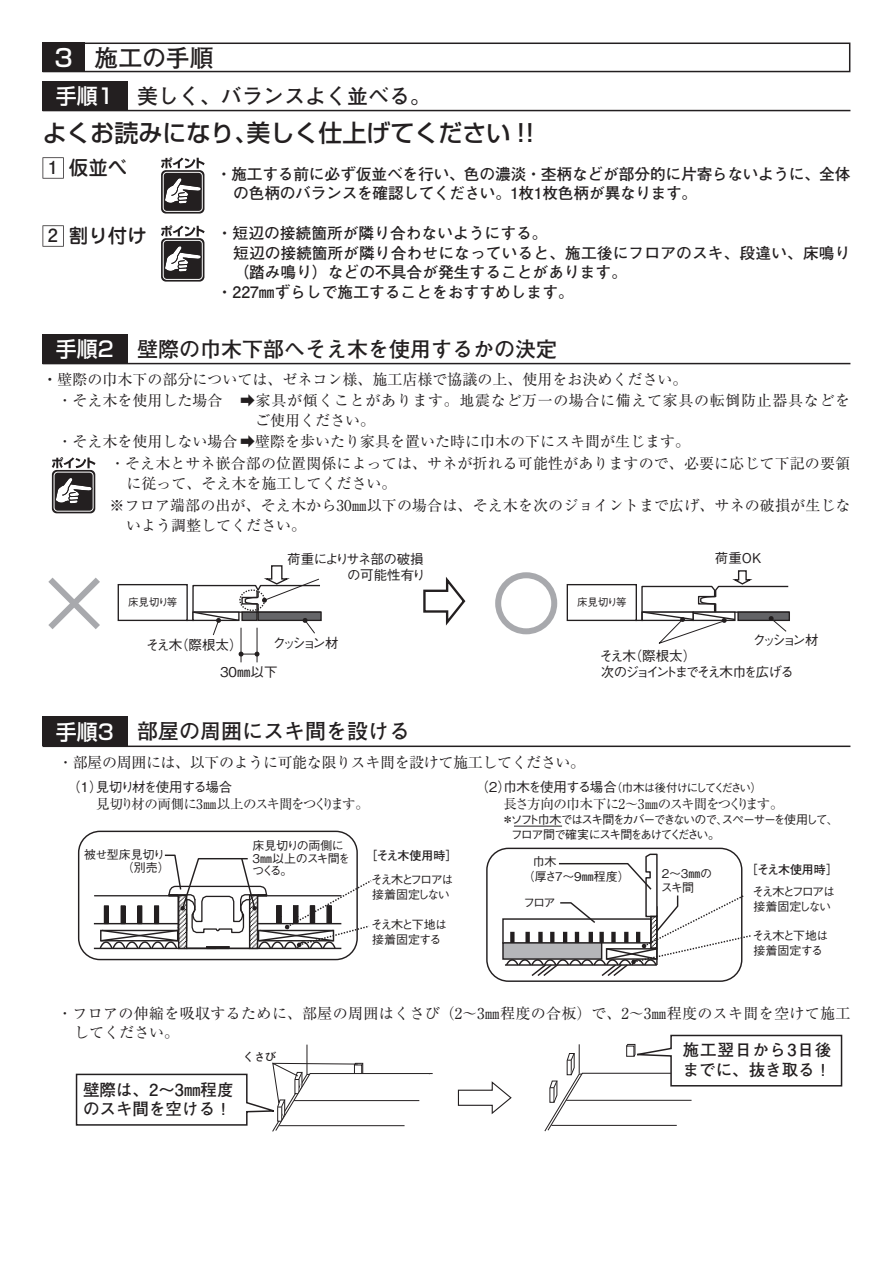
<style>
.page{position:relative;width:893px;height:1263px;background:#fff}
.page>*{position:absolute;margin:0;border:0;box-sizing:border-box;transform-origin:0 0}
.t1{font:500 24px "Shin Go Pro";color:#231f20}
.t2{font:700 24px "Futo Go B101 Pro";letter-spacing:-.01em;color:#231f20}
.t3{font:700 21px "Futo Go B101 Pro";color:#231f20}
.t4{font:500 19.5px "Jun 34 Pro";color:#231f20}
.t5{font:700 16.5px/19.5px "Futo Go B101 Pro";color:#231f20}
.t6{font:700 16.5px/19.5px "Futo Go B101 Pro";letter-spacing:.055em;color:#231f20}
.t7{font:700 15.75px/19.5px "Futo Go B101 Pro";color:#231f20}
.t8{font:15px/21px "Ryumin Pro";letter-spacing:.005em;color:#231f20}
.t9{font:15px/19.5px "Ryumin Pro";letter-spacing:.025em;color:#231f20}
.t10{font:15px "Ryumin Pro";letter-spacing:-.025em;color:#231f20}
.t11{font:13.5px "Ryumin Pro";letter-spacing:-.1em;color:#231f20}
.t12{font:500 13.5px "Gothic BBB Pro";letter-spacing:-.115em;color:#231f20}
.t13{font:500 13.5px/16.2px "Gothic BBB Pro";letter-spacing:-.165em;color:#231f20}
.t14{font:500 13.5px/16.2px "Gothic BBB Pro";letter-spacing:-.03em;color:#231f20;text-align:right}
.t15{font:500 13.5px/29.1px "Gothic BBB Pro";letter-spacing:-.22em;color:#231f20}
.t16{font:500 12px/15px "Gothic BBB Pro";letter-spacing:-.125em;color:#231f20}
.t17{font:500 12px/12.9px "Gothic BBB Pro";letter-spacing:-.065em;color:#231f20}
.t18{font:700 12px "Futo Go B101 Pro";letter-spacing:-.005em;color:#231f20}
.t19{font:500 12px/12.9px "Gothic BBB Pro";color:#231f20}
.t20{font:500 11.55px "Gothic BBB Pro";letter-spacing:-.13em;color:#231f20}
.t21{font:700 11.1px "Futo Go B101 Pro";color:#231f20}
.t22{font:500 10.5px "Gothic BBB Pro";letter-spacing:-.07em;color:#231f20}
.s1{font-family:"Shin Go Pro";font-weight:500;color:#fff}
.s2{font-family:"Futo Go B101 Pro";font-weight:700;font-size:18px}
.s3{font-family:"Futo Go B101 Pro";font-weight:700}
.s4{font-size:13.5px}
</style>
<div class="page">
<hr style="left:43px;top:110px;width:807px;height:1px;background:#231f20">
<div style="left:43px;top:81px;width:85px;height:30px;background:#231f20"></div>
<svg style="left:85px;top:43px;width:765px;height:29px"></svg>
<div style="left:43px;top:43px;width:42px;height:29px;background:#231f20"></div>
<svg style="left:43px;top:157px;width:21px;height:22px"></svg>
<svg style="left:43px;top:225px;width:21px;height:22px"></svg>
<svg style="left:161px;top:238px;width:43px;height:44px"></svg>
<div style="left:163px;top:240px;width:40px;height:40px;border:1px solid #fff;border-radius:4px"></div>
<svg style="left:164px;top:245px;width:38px;height:28px"></svg>
<svg style="left:161px;top:225px;width:44px;height:12px"></svg>
<svg style="left:161px;top:170px;width:43px;height:44px"></svg>
<div style="left:163px;top:172px;width:40px;height:40px;border:1px solid #fff;border-radius:4px"></div>
<svg style="left:164px;top:177px;width:38px;height:28px"></svg>
<svg style="left:161px;top:157px;width:44px;height:12px"></svg>
<hr style="left:43px;top:363px;width:807px;height:1px;background:#231f20">
<div style="left:43px;top:334px;width:85px;height:30px;background:#231f20"></div>
<svg style="left:52px;top:470px;width:43px;height:43px"></svg>
<div style="left:54px;top:472px;width:39px;height:39px;border:1px solid #fff;border-radius:4px"></div>
<svg style="left:55px;top:477px;width:38px;height:27px"></svg>
<svg style="left:52px;top:457px;width:44px;height:11px"></svg>
<hr style="left:43px;top:745px;width:807px;height:2px;background:#231f20">
<div style="left:43px;top:716px;width:85px;height:30px;background:#231f20"></div>
<hr style="left:514px;top:826px;width:48px;height:1px;background:#231f20">
<div style="left:78px;top:831px;width:280px;height:129px;border:1px solid #231f20;border-radius:21px"></div>
<hr style="left:95px;top:895px;width:83px;height:1px;background:#231f20">
<hr style="left:94px;top:923px;width:85px;height:1px;background:#231f20">
<hr style="left:94px;top:948px;width:247px;height:1px;background:#231f20">
<svg style="left:98px;top:854px;width:274px;height:96px"></svg>
<div style="left:486px;top:848px;width:256px;height:134px;border:1px solid #231f20;border-radius:22px"></div>
<div style="left:503px;top:943px;width:99px;height:16px;background:#b5b6b9"></div>
<div style="left:502px;top:942px;width:100px;height:18px;border:1px solid #231f20"></div>
<svg style="left:505px;top:853px;width:246px;height:124px"></svg>
<svg style="left:653px;top:919px;width:2px;height:27px"></svg>
<div style="left:650px;top:916px;width:8px;height:33px;border:2px solid #231f20"></div>
<hr style="left:307px;top:1044px;width:1px;height:30px;background:#231f20">
<svg style="left:457px;top:1081px;width:55px;height:34px"></svg>
<svg style="left:75px;top:1062px;width:358px;height:70px"></svg>
<svg style="left:544px;top:1034px;width:299px;height:98px"></svg>
<svg style="left:423px;top:577px;width:43px;height:49px"></svg>
<div style="left:567px;top:584px;width:70px;height:37px;border:1px solid #231f20"></div>
<div style="left:257px;top:611px;width:65px;height:10px;border:1px solid #231f20"></div>
<div style="left:118px;top:584px;width:70px;height:37px;border:1px solid #231f20"></div>
<svg style="left:48px;top:577px;width:52px;height:52px"></svg>
<svg style="left:239px;top:652px;width:20px;height:4px"></svg>
<hr style="left:257px;top:628px;width:1px;height:34px;background:#231f20">
<hr style="left:241px;top:628px;width:1px;height:34px;background:#231f20">
<div style="left:495px;top:572px;width:62px;height:62px;border:6px solid #a8a9ad;border-radius:50%"></div>
<svg style="left:186px;top:565px;width:135px;height:71px"></svg>
<svg style="left:635px;top:570px;width:155px;height:74px"></svg>
<h1 class="t2" style="left:55px;top:38px;width:161px"><span class="s1">3</span> 施工の手順</h1>
<h2 class="t3" style="left:56px;top:79px;width:377px"><span class="s1">手順1</span> 美しく、バランスよく並べる。</h2>
<h1 class="t1" style="left:43px;top:113px;width:493px">よくお読みになり､美しく仕上げてください !!</h1>
<h3 class="t4" style="left:48px;top:152px;width:81px"><span class="s2">1</span> 仮並べ</h3>
<p class="t7" style="left:233px;top:162px;width:619px;text-indent:-17px">・施工する前に必ず仮並べを行い、色の濃淡・杢柄などが部分的に片寄らないように、全体の色柄のバランスを確認してください。1枚1枚色柄が異なります。</p>
<h3 class="t4" style="left:48px;top:220px;width:101px"><span class="s2">2</span> 割り付け</h3>
<p class="t7" style="left:217px;top:221px;width:332px">・短辺の接続箇所が隣り合わないようにする。</p>
<p class="t7" style="left:233px;top:241px;width:619px">短辺の接続箇所が隣り合わせになっていると、施工後にフロアのスキ、段違い、床鳴り</p>
<p class="t7" style="left:233px;top:260px;width:395px">（踏み鳴り）などの不具合が発生することがあります。</p>
<p class="t7" style="left:217px;top:280px;width:359px">・227㎜ずらしで施工することをおすすめします。</p>
<h2 class="t3" style="left:56px;top:332px;width:503px"><span class="s1">手順2</span> 壁際の巾木下部へそえ木を使用するかの決定</h2>
<p class="t8" style="left:43px;top:368px;width:809px"><span class="s3">・</span>壁際の巾木下の部分については、ゼネコン様、施工店様で協議の上、使用をお決めください。<br>　・そえ木を使用した場合 ➡家具が傾くことがあります。地震など万一の場合に備えて家具の転倒防止器具などを</p>
<p class="t8" style="left:43px;top:409px;width:649px;text-indent:198px">　ご使用ください。<br>　・そえ木を使用しない場合 ➡壁際を歩いたり家具を置いた時に巾木の下にスキ間が生じます。</p>
<p class="t8" style="left:127px;top:453px;width:725px;line-height:19.5px;text-indent:-16px">・そえ木とサネ嵌合部の位置関係によっては、サネが折れる可能性がありますので、必要に応じて下記の要領に従って、そえ木を施工してください。</p>
<p class="t8" style="left:126px;top:495px;width:726px;line-height:19.5px;text-indent:-16px">※フロア端部の出が、そえ木から30㎜以下の場合は、そえ木を次のジョイントまで広げ、サネの破損が生じないよう調整してください。</p>
<p class="t14" style="left:287px;top:549px;width:140px">荷重によりサネ部の破損の可能性有り</p>
<p class="t12" style="left:715px;top:547px;width:50px">荷重ＯＫ</p>
<p class="t22" style="left:128px;top:594px;width:51px">床見切り等</p>
<p class="t22" style="left:577px;top:594px;width:51px">床見切り等</p>
<p class="t15" style="left:220px;top:627px;width:120px;text-indent:52px">クッション材<br>30㎜以下</p>
<p class="t12" style="left:146px;top:634px;width:98px">そえ木（際根太）</p>
<p class="t12" style="left:752px;top:629px;width:68px">クッション材</p>
<p class="t13" style="left:599px;top:646px;width:196px">そえ木（際根太）<br>次のジョイントまでそえ木巾を広げる</p>
<h2 class="t3" style="left:56px;top:714px;width:356px"><span class="s1">手順3</span> 部屋の周囲にスキ間を設ける</h2>
<p class="t10" style="left:58px;top:751px;width:528px">・部屋の周囲には、以下のように可能な限りスキ間を設けて施工してください。</p>
<p class="t12" style="left:67px;top:776px;width:167px">（１）見切り材を使用する場合</p>
<p class="t11" style="left:96px;top:793px;width:274px">見切り材の両側に3㎜以上のスキ間をつくります。</p>
<p class="t20" style="left:475px;top:778px;width:288px"><span class="s4">（２）巾木を使用する場合</span>（巾木は後付けにしてください）</p>
<p class="t11" style="left:503px;top:793px;width:282px">長さ方向の巾木下に2～3㎜のスキ間をつくります。</p>
<p class="t16" style="left:511px;top:810px;width:330px;text-indent:-9px">＊ソフト巾木ではスキ間をカバーできないので、スペーサーを使用して、フロア間で確実にスキ間をあけてください。</p>
<p class="t19" style="left:122px;top:846px;width:49px;text-indent:-38px">被せ型床見切り（別売）</p>
<p class="t17" style="left:252px;top:837px;width:99px">床見切りの両側に<br>3㎜以上のスキ間をつくる。</p>
<p class="t18" style="left:365px;top:846px;width:94px">［そえ木使用時］</p>
<p class="t16" style="left:371px;top:870px;width:84px">そえ木とフロアは接着固定しない</p>
<p class="t17" style="left:371px;top:915px;width:78px;line-height:15px">そえ木と下地は接着固定する</p>
<p class="t16" style="left:523px;top:853px;width:109px;line-height:14.4px;text-indent:10px">巾木<br>（厚さ7～9㎜程度）</p>
<p class="t18" style="left:746px;top:860px;width:94px">［そえ木使用時］</p>
<p class="t16" style="left:661px;top:865px;width:53px;line-height:14.4px">2～3㎜のスキ間</p>
<p class="t16" style="left:752px;top:882px;width:84px">そえ木とフロアは接着固定しない</p>
<p class="t16" style="left:523px;top:893px;width:34px">フロア</p>
<p class="t17" style="left:752px;top:927px;width:78px;line-height:15px">そえ木と下地は接着固定する</p>
<p class="t9" style="left:74px;top:1002px;width:778px;text-indent:-17px">・フロアの伸縮を吸収するために、部屋の周囲はくさび（2～3㎜程度の合板）で、2～3㎜程度のスキ間を空けて施工してください。</p>
<p class="t21" style="left:243px;top:1048px;width:35px">くさび</p>
<p class="t5" style="left:83px;top:1077px;width:152px">壁際は、2～3㎜程度のスキ間を空ける！</p>
<p class="t6" style="left:683px;top:1038px;width:150px">施工翌日から3日後までに、抜き取る！</p>
</div>
